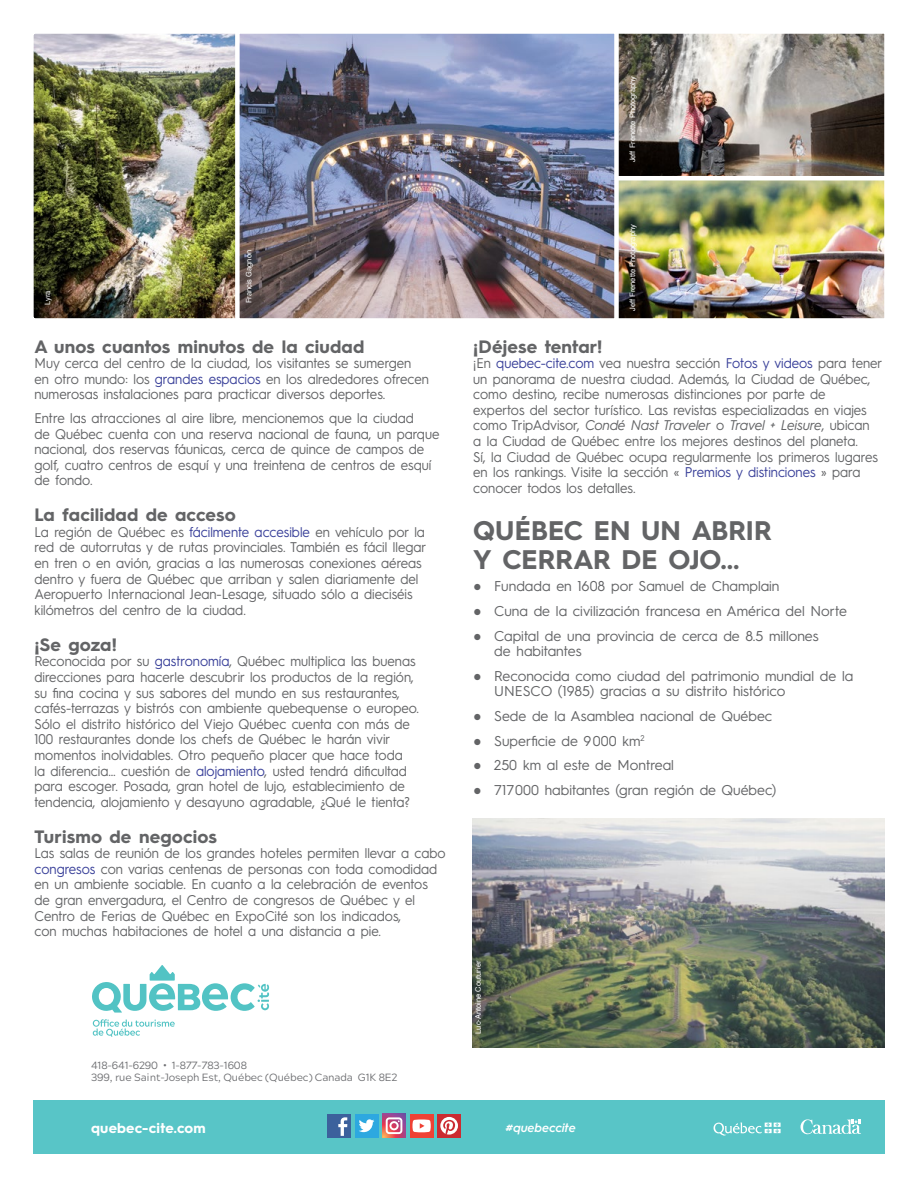
<style>
.page{position:relative;width:918px;height:1188px;background:#fff}
.page>*{position:absolute;margin:0;border:0;box-sizing:border-box;transform-origin:0 0}
.t1{font:700 27px/28.5px "Hurme Geometric Sans 3";color:#636466}
.t2{font:700 18px "Hurme Geometric Sans 3";letter-spacing:.01em;color:#636466}
.t3{font:14.25px/15px "Hurme Geometric Sans 3";color:#636466}
.t4{font:700 14.25px "Hurme Geometric Sans 3";letter-spacing:.015em;color:#fff}
.t5{font:14.1px/15.6px "Hurme Geometric Sans 3";color:#636466;scale:.95 1}
.t6{font:italic 600 12.3px "Hurme Geometric Sans 3";letter-spacing:.01em;color:#fff}
.t7{font:10.5px/12px "Acherus Grotesque";letter-spacing:-.01em;color:#6d6e71}
.t8{font:7.5px "Helvetica";color:#fff}
.s1{color:#3a419a}
.s2{font-family:"Helvetica"}
.s3{font-style:italic}
.s4{font-family:"Times New Roman"}
</style>
<div class="page">
<img style="left:33px;top:33px;width:200px;height:286px">
<img style="left:472px;top:818px;width:412px;height:229px">
<img style="left:621px;top:183px;width:264px;height:136px">
<img style="left:621px;top:33px;width:264px;height:150px">
<div style="left:34px;top:1100px;width:851px;height:54px;background:#58c5c7"></div>
<svg style="left:714px;top:1122px;width:67px;height:14px"></svg>
<svg style="left:801px;top:1119px;width:60px;height:15px"></svg>
<svg style="left:92px;top:965px;width:177px;height:48px"></svg>
<svg style="left:93px;top:1019px;width:82px;height:18px"></svg>
<div style="left:327px;top:1114px;width:24px;height:24px;background:#3c619c"></div>
<svg style="left:338px;top:1117px;width:9px;height:19px"></svg>
<div style="left:355px;top:1114px;width:23px;height:24px;background:#2da8e0"></div>
<svg style="left:359px;top:1119px;width:15px;height:13px"></svg>
<svg style="left:382px;top:1114px;width:24px;height:24px"></svg>
<div style="left:410px;top:1114px;width:23px;height:24px;background:#ef4135"></div>
<svg style="left:413px;top:1119px;width:18px;height:13px"></svg>
<div style="left:437px;top:1114px;width:24px;height:24px;background:#cb2b32"></div>
<svg style="left:440px;top:1117px;width:18px;height:18px"></svg>
<svg style="left:386px;top:1117px;width:16px;height:17px"></svg>
<img style="left:233px;top:33px;width:388px;height:286px">
<p class="t8" style="left:42px;top:305px;width:16px;rotate:-90deg">Lyra</p>
<p class="t8" style="left:243px;top:303px;width:55px;rotate:-90deg">Francis Gagnon</p>
<p class="t2" style="left:34px;top:334px;width:331px">A unos cuantos minutos de la ciudad</p>
<p class="t5" style="left:34px;top:354px;width:417px">Muy cerca del centro de la ciudad, los visitantes se sumergen en otro mundo: los <span class="s1">grandes espacios</span> en los alrededores ofrecen numerosas instalaciones para practicar diversos deportes.</p>
<p class="t5" style="left:34px;top:409px;width:428px">Entre las atracciones al aire libre, mencionemos que la ciudad<br>de Québec cuenta con una reserva nacional de fauna, un parque nacional, dos reservas fáunicas, cerca de quince de campos de golf, cuatro centros de esquí y una treintena de centros de esquí de fondo.</p>
<p class="t2" style="left:34px;top:502px;width:203px">La facilidad de acceso</p>
<p class="t5" style="left:34px;top:523px;width:414px">La región de Québec es <span class="s1">fácilmente accesible</span> en vehículo por la red de autorrutas y de rutas provinciales. También es fácil llegar en tren o en avión, gracias a las numerosas conexiones aéreas dentro y fuera de Québec que arriban y salen diariamente del Aeropuerto Internacional Jean-Lesage, situado sólo a dieciséis kilómetros del centro de la ciudad.</p>
<p class="t2" style="left:34px;top:632px;width:84px">¡Se goza!</p>
<p class="t5" style="left:34px;top:653px;width:406px">Reconocida por su <span class="s1">gastronomía</span>, Québec multiplica las buenas direcciones para hacerle descubrir los productos de la región, su fina cocina y sus sabores del mundo en sus restaurantes, cafés-terrazas y bistrós con ambiente quebequense o europeo.<br>Sólo el distrito histórico del Viejo Québec cuenta con más de 100 restaurantes donde los chefs de Québec le harán vivir momentos inolvidables. Otro pequeño placer que hace toda<br>la diferencia… cuestión de <span class="s1">alojamiento</span>, usted tendrá dificultad para escoger. Posada, gran hotel de lujo, establecimiento de tendencia, alojamiento y desayuno agradable, ¿Qué le tienta?</p>
<p class="t2" style="left:34px;top:824px;width:184px">Turismo de negocios</p>
<p class="t5" style="left:34px;top:844px;width:434px">Las salas de reunión de los grandes hoteles permiten llevar a cabo <span class="s1">congresos</span> con varias centenas de personas con toda comodidad en un ambiente sociable. En cuanto a la celebración de eventos de gran envergadura, el Centro de congresos de Québec y el Centro de Ferias de Québec en ExpoCité son los indicados,<br>con muchas habitaciones de hotel a una distancia a pie.</p>
<p class="t7" style="left:91px;top:1059px;width:308px">418-641-6290 <span class="s2">•</span> 1-877-783-1608<br>399, rue Saint-Joseph Est, Québec (Québec) Canada G1K 8E2</p>
<p class="t8" style="left:627px;top:162px;width:88px;rotate:-90deg">Jeff Frenette Photography</p>
<p class="t8" style="left:627px;top:311px;width:88px;rotate:-90deg">Jeff Frenette Photography</p>
<p class="t2" style="left:473px;top:334px;width:131px">¡Déjese tentar!</p>
<p class="t5" style="left:473px;top:354px;width:432px">¡En <span class="s1">quebec-cite.com</span> vea nuestra sección <span class="s1">Fotos y videos</span> para tener un panorama de nuestra ciudad. Además, la Ciudad de Québec, como destino, recibe numerosas distinciones por parte de<br>expertos del sector turístico. Las revistas especializadas en viajes como TripAdvisor, <span class="s3">Condé Nast Traveler</span> o <span class="s3">Travel + Leisure</span>, ubican<br>a la Ciudad de Québec entre los mejores destinos del planeta.<br>Sí, la Ciudad de Québec ocupa regularmente los primeros lugares en los rankings. Visite la sección « <span class="s1">Premios y distinciones</span> » para conocer todos los detalles.</p>
<h1 class="t1" style="left:473px;top:515px;width:300px">QUÉBEC EN UN ABRIR<br>Y CERRAR DE OJO...</h1>
<p class="t3" style="left:473px;top:577px;width:308px"><span class="s4">●</span> Fundada en 1608 por Samuel de Champlain</p>
<p class="t3" style="left:473px;top:602px;width:375px"><span class="s4">●</span> Cuna de la civilización francesa en América del Norte</p>
<p class="t3" style="left:494px;top:627px;width:326px;text-indent:-21px"><span class="s4">●</span> Capital de una provincia de cerca de 8.5 millones de habitantes</p>
<p class="t3" style="left:494px;top:667px;width:361px;text-indent:-21px"><span class="s4">●</span> Reconocida como ciudad del patrimonio mundial de la<br>UNESCO (1985) gracias a su distrito histórico</p>
<p class="t3" style="left:473px;top:707px;width:301px"><span class="s4">●</span> Sede de la Asamblea nacional de Québec</p>
<p class="t3" style="left:473px;top:732px;width:173px"><span class="s4">●</span> Superficie de 9000 km<sup>2</sup></p>
<p class="t3" style="left:473px;top:757px;width:202px"><span class="s4">●</span> 250 km al este de Montreal</p>
<p class="t3" style="left:473px;top:782px;width:304px"><span class="s4">●</span> 717000 habitantes (gran región de Québec)</p>
<p class="t8" style="left:473px;top:1034px;width:74px;rotate:-90deg">Luc-Antoine Couturier</p>
<p class="t4" style="left:91px;top:1118px;width:116px">quebec-cite.com</p>
<p class="t6" style="left:506px;top:1119px;width:71px">#quebeccite</p>
</div>
